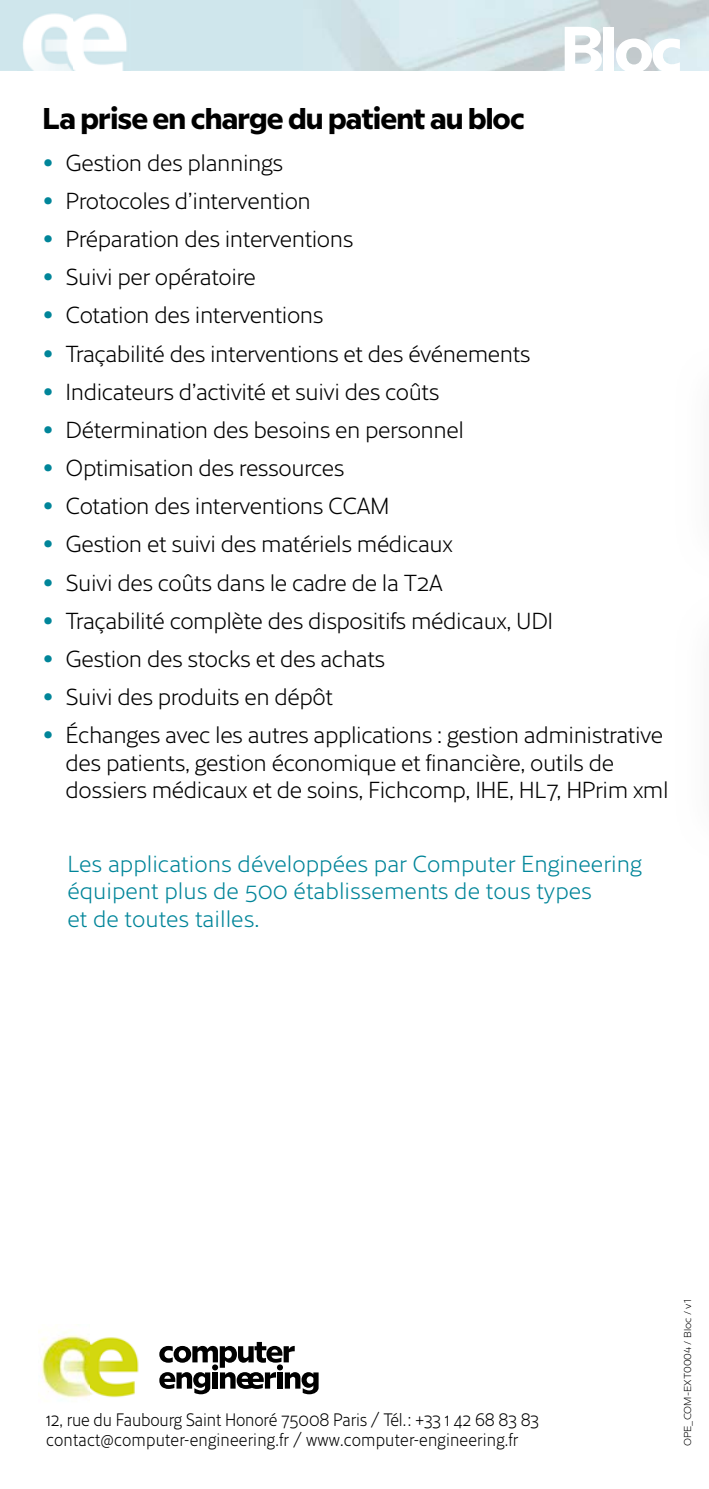
<style>
.page{position:relative;width:709px;height:1489px;background:#fff}
.page>*{position:absolute;margin:0;border:0;box-sizing:border-box;transform-origin:0 0}
.t1{font:700 65px "Milliard";color:#fff}
.t2{font:700 30px "Milliard";letter-spacing:-.03em;color:#000}
.t3{font:300 22.5px/27.5px "Cresta";letter-spacing:-.02em;color:#000}
.t4{font:300 22.5px/27.5px "Cresta";color:#008599}
.t5{font:300 17.5px/20px "Cresta";letter-spacing:.01em;color:#000;scale:.9 1}
.t6{font:300 10px "Milliard";color:#000}
.s1{font-family:"Milliard";font-size:30px;color:#008599}
</style>
<div class="page">
<div style="left:0;top:0;width:303px;height:71px;background:#cfe6ec"></div>
<img style="left:17px;top:0;width:114px;height:71px">
<svg style="left:159px;top:1341px;width:159px;height:53px"></svg>
<img style="left:41px;top:1332px;width:98px;height:66px">
<h1 class="t1" style="left:560px;top:0;width:123px">Bloc</h1>
<h2 class="t2" style="left:43px;top:96px;width:484px">La prise en charge du patient au bloc</h2>
<p class="t3" style="left:43px;top:147px;width:242px"><span class="s1">•</span> Gestion des plannings</p>
<p class="t3" style="left:43px;top:186px;width:270px"><span class="s1">•</span> Protocoles d’intervention</p>
<p class="t3" style="left:43px;top:224px;width:312px"><span class="s1">•</span> Préparation des interventions</p>
<p class="t3" style="left:43px;top:262px;width:215px"><span class="s1">•</span> Suivi per opératoire</p>
<p class="t3" style="left:43px;top:300px;width:282px"><span class="s1">•</span> Cotation des interventions</p>
<p class="t3" style="left:43px;top:338px;width:489px"><span class="s1">•</span> Traçabilité des interventions et des événements</p>
<p class="t3" style="left:43px;top:376px;width:398px"><span class="s1">•</span> Indicateurs d’activité et suivi des coûts</p>
<p class="t3" style="left:43px;top:414px;width:423px"><span class="s1">•</span> Détermination des besoins en personnel</p>
<p class="t3" style="left:43px;top:452px;width:303px"><span class="s1">•</span> Optimisation des ressources</p>
<p class="t3" style="left:43px;top:491px;width:348px"><span class="s1">•</span> Cotation des interventions CCAM</p>
<p class="t3" style="left:43px;top:529px;width:411px"><span class="s1">•</span> Gestion et suivi des matériels médicaux</p>
<p class="t3" style="left:43px;top:567px;width:401px"><span class="s1">•</span> Suivi des coûts dans le cadre de la T2A</p>
<p class="t3" style="left:43px;top:605px;width:512px"><span class="s1">•</span> Traçabilité complète des dispositifs médicaux, UDI</p>
<p class="t3" style="left:43px;top:643px;width:344px"><span class="s1">•</span> Gestion des stocks et des achats</p>
<p class="t3" style="left:43px;top:681px;width:292px"><span class="s1">•</span> Suivi des produits en dépôt</p>
<p class="t3" style="left:66px;top:719px;width:604px;text-indent:-23px"><span class="s1">•</span> Échanges avec les autres applications : gestion administrative des patients, gestion économique et financière, outils de dossiers médicaux et de soins, Fichcomp, IHE, HL7, HPrim xml</p>
<p class="t4" style="left:67px;top:848px;width:576px">Les applications développées par Computer Engineering équipent plus de 500 établissements de tous types<br>et de toutes tailles.</p>
<p class="t5" style="left:46px;top:1408px;width:549px">12, rue du Faubourg Saint Honoré 75008 Paris / Tél. : +33 1 42 68 83 83 contact@computer-engineering.fr / www.computer-engineering.fr</p>
<p class="t6" style="left:680px;top:1446px;width:148px;rotate:-90deg">OPE_COM-EXT0004 / Bloc / v1</p>
</div>
